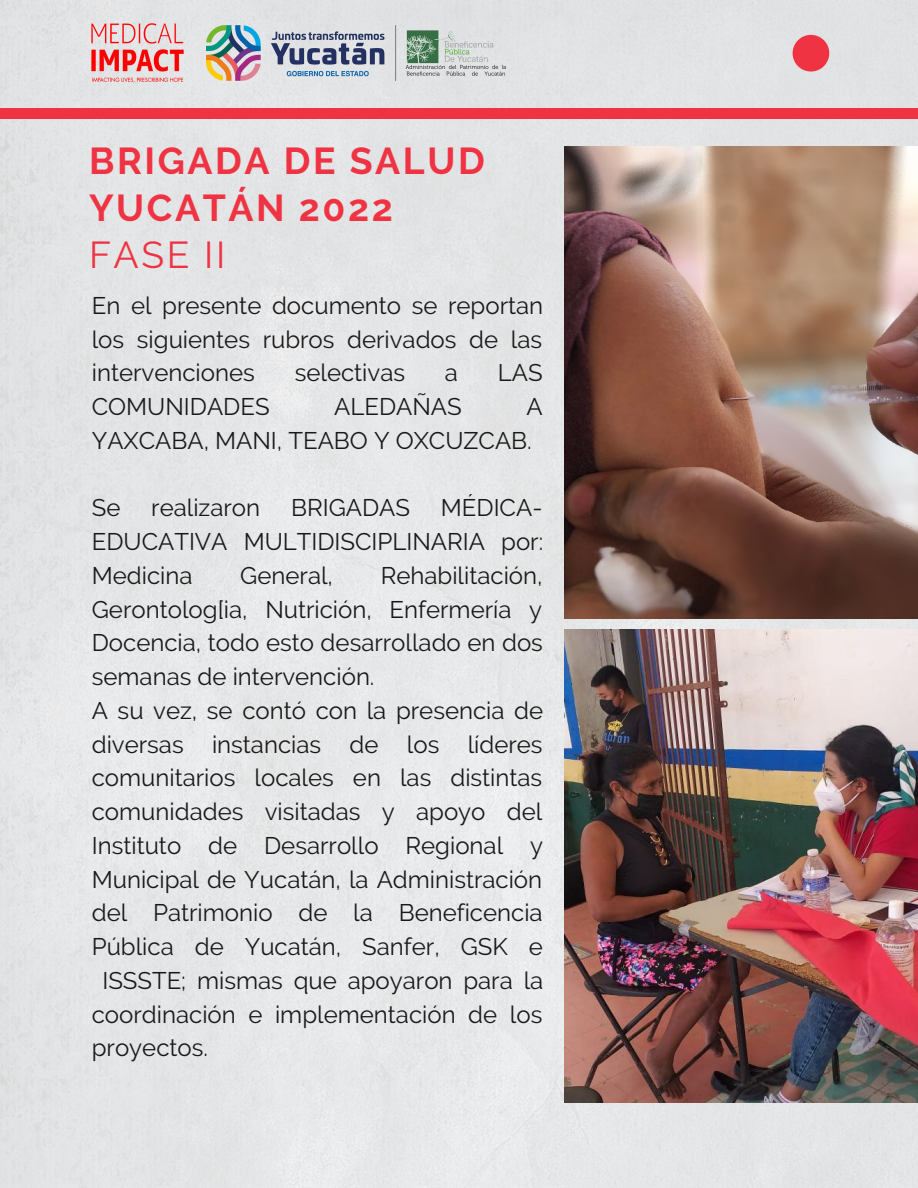
<style>
.page{position:relative;width:918px;height:1188px;background:#e4e6e6}
.page>*{position:absolute;margin:0;border:0;box-sizing:border-box;transform-origin:0 0}
.t1{font:700 37.35px/47.2px "Raleway";letter-spacing:.07em;color:#ef3342}
.t2{font:37.35px "Raleway";letter-spacing:.07em;color:#ef3342}
.t3{font:24px/33.8px "Raleway";color:#191919;text-align:justify}
</style>
<div class="page">
<div style="left:0;top:108px;width:918px;height:10px;background:#ef3342"></div>
<img style="left:565px;top:146px;width:353px;height:473px">
<img style="left:565px;top:630px;width:353px;height:472px">
<img style="left:206px;top:26px;width:299px;height:55px">
<img style="left:89px;top:23px;width:97px;height:60px">
<svg style="left:793px;top:35px;width:36px;height:37px"></svg>
<h1 class="t1" style="left:89px;top:137px;width:397px">BRIGADA DE SALUD<br>YUCATÁN 2022</h1>
<h1 class="t2" style="left:89px;top:233px;width:138px">FASE II</h1>
<p class="t3" style="left:92px;top:289px;width:453px">En el presente documento se reportan los siguientes rubros derivados de las intervenciones</p>
<p class="t3" style="left:295px;top:356px;width:112px">selectivas</p>
<p class="t3" style="left:445px;top:356px;width:15px">a</p>
<p class="t3" style="left:498px;top:356px;width:46px">LAS</p>
<p class="t3" style="left:92px;top:390px;width:179px">COMUNIDADES</p>
<p class="t3" style="left:334px;top:390px;width:129px">ALEDAÑAS</p>
<p class="t3" style="left:92px;top:390px;width:452px;text-indent:435px">A<br>YAXCABA, MANI, TEABO Y OXCUZCAB.</p>
<p class="t3" style="left:92px;top:491px;width:453px;text-indent:349px">MÉDICA-EDUCATIVA MULTIDISCIPLINARIA por:<br>Medicina</p>
<p class="t3" style="left:92px;top:491px;width:30px">Se</p>
<p class="t3" style="left:151px;top:491px;width:110px">realizaron</p>
<p class="t3" style="left:291px;top:491px;width:120px">BRIGADAS</p>
<p class="t3" style="left:240px;top:559px;width:94px">General,</p>
<p class="t3" style="left:381px;top:559px;width:163px">Rehabilitación,</p>
<p class="t3" style="left:92px;top:592px;width:452px">Gerontolog[ia, Nutrición, Enfermería y</p>
<p class="t3" style="left:92px;top:626px;width:453px">Docencia, todo esto desarrollado en dos</p>
<p class="t3" style="left:92px;top:660px;width:284px">semanas de intervención.</p>
<p class="t3" style="left:92px;top:694px;width:453px">A su vez, se contó con la presencia de</p>
<p class="t3" style="left:92px;top:727px;width:452px">diversas instancias de los líderes</p>
<p class="t3" style="left:92px;top:761px;width:452px">comunitarios locales en las distintas</p>
<p class="t3" style="left:92px;top:795px;width:452px">comunidades visitadas y apoyo del</p>
<p class="t3" style="left:92px;top:829px;width:453px">Instituto de Desarrollo Regional y</p>
<p class="t3" style="left:92px;top:862px;width:452px">Municipal de Yucatán, la Administración</p>
<p class="t3" style="left:92px;top:896px;width:452px">del Patrimonio de la Beneficencia</p>
<p class="t3" style="left:92px;top:930px;width:453px">Pública de Yucatán, Sanfer, GSK e</p>
<p class="t3" style="left:102px;top:964px;width:442px">ISSSTE; mismas que apoyaron para la</p>
<p class="t3" style="left:92px;top:997px;width:452px">coordinación e implementación de los</p>
<p class="t3" style="left:92px;top:1031px;width:118px">proyectos.</p>
</div>
